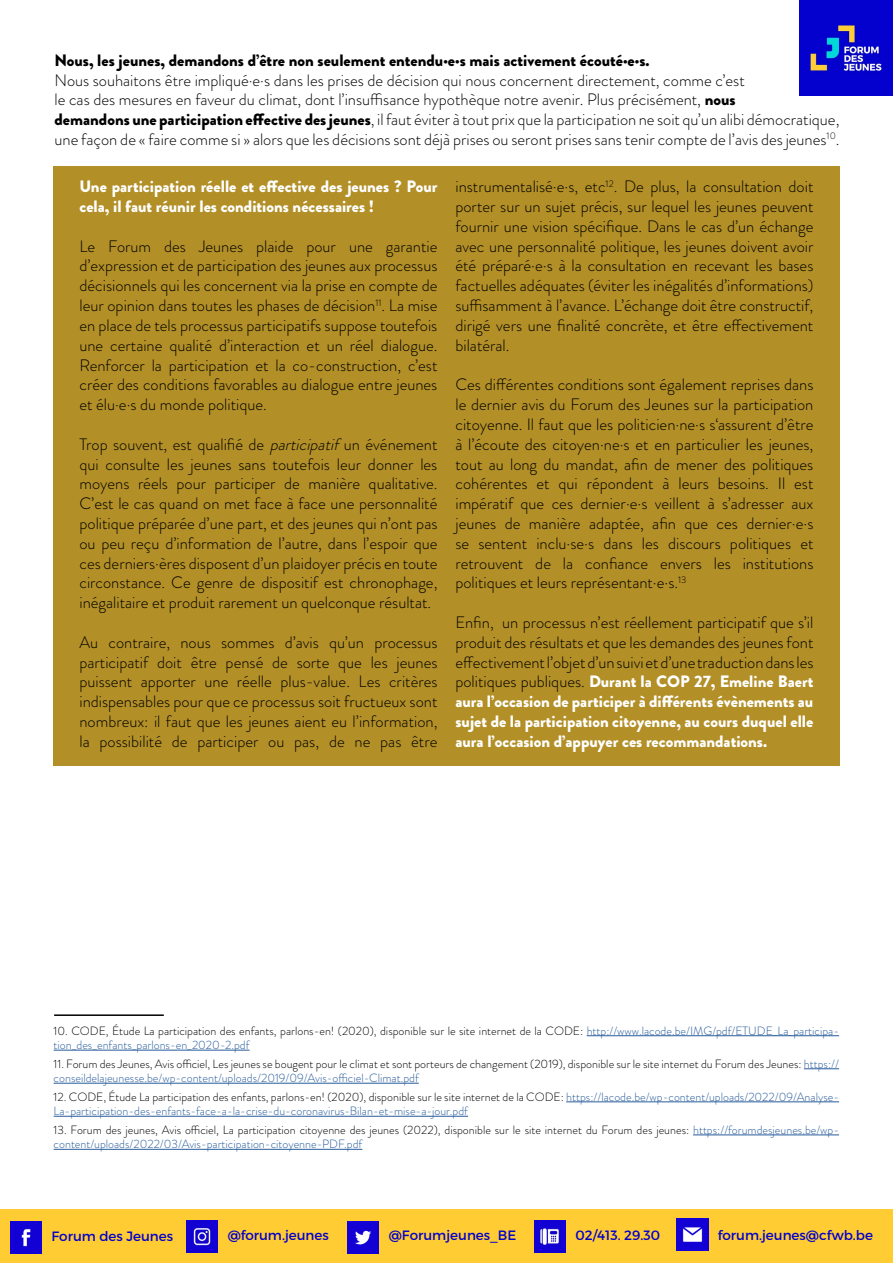
<style>
.page{position:relative;width:893px;height:1263px;background:#fff}
.page>*{position:absolute;margin:0;border:0;box-sizing:border-box;transform-origin:0 0}
.t1{font:300 16.5px/19.8px "Brandon Grotesque";color:#000;text-align:justify}
.t2{font:900 16.5px/19.8px "Brandon Grotesque";color:#fff}
.t3{font:900 16.5px "Brandon Grotesque";color:#000}
.t4{font:13.5px "Montserrat";color:#0400cc}
.t5{font:300 12px/14.4px "Brandon Grotesque";color:#000}
.t6{font:300 12px/14.4px "Brandon Grotesque";color:#275b9b}
.s1{font-weight:900}
.s2{font-style:italic}
.s3{font-weight:900;color:#fff}
.s4{color:#275b9b}
.s5{color:#000}
</style>
<div class="page">
<div style="left:0;top:1209px;width:893px;height:54px;background:#fc3"></div>
<img style="left:11px;top:1221px;width:31px;height:32px">
<img style="left:187px;top:1220px;width:31px;height:32px">
<img style="left:348px;top:1221px;width:31px;height:32px">
<img style="left:534px;top:1220px;width:32px;height:32px">
<img style="left:677px;top:1218px;width:31px;height:32px">
<hr style="left:54px;top:1014px;width:110px;height:2px;background:#000">
<hr style="left:587px;top:1035px;width:252px;height:1px;background:#275b9b">
<hr style="left:54px;top:1050px;width:196px;height:1px;background:#275b9b">
<hr style="left:804px;top:1068px;width:35px;height:1px;background:#275b9b">
<hr style="left:54px;top:1083px;width:365px;height:1px;background:#275b9b">
<hr style="left:566px;top:1101px;width:273px;height:1px;background:#275b9b">
<hr style="left:54px;top:1116px;width:414px;height:1px;background:#275b9b">
<hr style="left:693px;top:1134px;width:146px;height:1px;background:#275b9b">
<hr style="left:54px;top:1149px;width:308px;height:1px;background:#275b9b">
<div style="left:53px;top:167px;width:786px;height:599px;background:#b28f27"></div>
<img style="left:799px;top:0;width:94px;height:96px">
<p class="t3" style="left:55px;top:48px;width:596px">Nous, les jeunes, demandons d’être non seulement entendu·e·s mais activement écouté·e·s.</p>
<p class="t1" style="left:55px;top:70px;width:786px;text-align:left">Nous souhaitons être impliqué·e·s dans les prises de décision qui nous concernent directement, comme c’est<br>le cas des mesures en faveur du climat, dont l’insuffisance hypothèque notre avenir. Plus précisément, <span class="s1">nous<br>demandons une participation effective des jeunes</span>, il faut éviter à tout prix que la participation ne soit qu’un alibi démocratique, une façon de « faire comme si » alors que les décisions sont déjà prises ou seront prises sans tenir compte de l’avis des jeunes<sup>10</sup>.</p>
<p class="t2" style="left:79px;top:177px;width:359px">Une participation réelle et effective des jeunes ? Pour cela, il faut réunir les conditions nécessaires !</p>
<p class="t1" style="left:79px;top:236px;width:359px">Le Forum des Jeunes plaide pour une garantie d’expression et de participation des jeunes aux processus décisionnels qui les concernent via la prise en compte de leur opinion dans toutes les phases de décision<sup>11</sup>. La mise en place de tels processus participatifs suppose toutefois une certaine qualité d’interaction et un réel dialogue.<br>Renforcer la participation et la co-construction, c’est créer des conditions favorables au dialogue entre jeunes et élu·e·s du monde politique.</p>
<p class="t1" style="left:79px;top:434px;width:359px">Trop souvent, est qualifié de <span class="s2">participatif</span>un événement qui consulte les jeunes sans toutefois leur donner les moyens réels pour participer de manière qualitative.<br>C’est le cas quand on met face à face une personnalité politique préparée d’une part, et des jeunes qui n’ont pas ou peu reçu d’information de l’autre, dans l’espoir que ces derniers·ères disposent d’un plaidoyer précis en toute circonstance. Ce genre de dispositif est chronophage, inégalitaire et produit rarement un quelconque résultat.</p>
<p class="t1" style="left:79px;top:632px;width:359px">Au contraire, nous sommes d’avis qu’un processus participatif doit être pensé de sorte que les jeunes puissent apporter une réelle plus-value. Les critères indispensables pour que ce processus soit fructueux sont nombreux: il faut que les jeunes aient eu l’information, la possibilité de participer ou pas, de ne pas être</p>
<p class="t1" style="left:455px;top:177px;width:360px">instrumentalisé·e·s, etc<sup>12</sup>. De plus, la consultation doit porter sur un sujet précis, sur lequel les jeunes peuvent fournir une vision spécifique. Dans le cas d’un échange avec une personnalité politique, les jeunes doivent avoir été préparé·e·s à la consultation en recevant les bases factuelles adéquates (éviter les inégalités d’informations) suffisamment à l’avance. L’échange doit être constructif, dirigé vers une finalité concrète, et être effectivement bilatéral.</p>
<p class="t1" style="left:455px;top:375px;width:359px">Ces différentes conditions sont également reprises dans le dernier avis du Forum des Jeunes sur la participation citoyenne. Il faut que les politicien·ne·s s‘assurent d’être à l’écoute des citoyen·ne·s et en particulier les jeunes, tout au long du mandat, afin de mener des politiques cohérentes et qui répondent à leurs besoins. Il est impératif que ces dernier·e·s veillent à s’adresser aux jeunes de manière adaptée, afin que ces dernier·e·s se sentent inclu·se·s dans les discours politiques et retrouvent de la confiance envers les institutions politiques et leurs représentant·e·s.<sup>13</sup></p>
<p class="t1" style="left:455px;top:612px;width:359px">Enfin, un processus n’est réellement participatif que s’il produit des résultats et que les demandes des jeunes font effectivement l’objet d’un suivi et d’une traduction dans les politiques publiques. <span class="s3">Durant la COP 27, Emeline Baert aura l’occasion de participer à différents évènements au sujet de la participation citoyenne, au cours duquel elle aura l’occasion d’appuyer ces recommandations.</span></p>
<p class="t5" style="left:54px;top:1023px;width:787px">10. CODE, Étude La participation des enfants, parlons-en! (2020), disponible sur le site internet de la CODE: <span class="s4">http://www.lacode.be/IMG/pdf/ETUDE_La_participa&shy;tion_des_enfants_parlons-en_2020-2.pdf</span></p>
<p class="t5" style="left:54px;top:1056px;width:787px">11. Forum des Jeunes, Avis officiel, Les jeunes se bougent pour le climat et sont porteurs de changement (2019), disponible sur le site internet du Forum des Jeunes: <span class="s4">https:// conseildelajeunesse.be/wp-content/uploads/2019/09/Avis-officiel-Climat.pdf</span></p>
<p class="t6" style="left:54px;top:1089px;width:787px"><span class="s5">12. CODE, Étude La participation des enfants, parlons-en! (2020), disponible sur le site internet de la CODE:</span> https://lacode.be/wp-content/uploads/2022/09/Analyse-<br>La-participation-des-enfants-face-a-la-crise-du-coronavirus-Bilan-et-mise-a-jour.pdf</p>
<p class="t5" style="left:54px;top:1122px;width:787px">13. Forum des jeunes, Avis officiel, La participation citoyenne des jeunes (2022), disponible sur le site internet du Forum des jeunes: <span class="s4">https://forumdesjeunes.be/wp&shy;content/uploads/2022/03/Avis-participation-citoyenne-PDF.pdf</span></p>
<p class="t4" style="left:51px;top:1227px;width:123px">Forum des Jeunes</p>
<p class="t4" style="left:228px;top:1226px;width:103px">@forum.jeunes</p>
<p class="t4" style="left:389px;top:1226px;width:129px">@Forumjeunes_BE</p>
<p class="t4" style="left:575px;top:1226px;width:86px">02/413. 29.30</p>
<p class="t4" style="left:718px;top:1226px;width:157px">forum.jeunes@cfwb.be</p>
</div>
